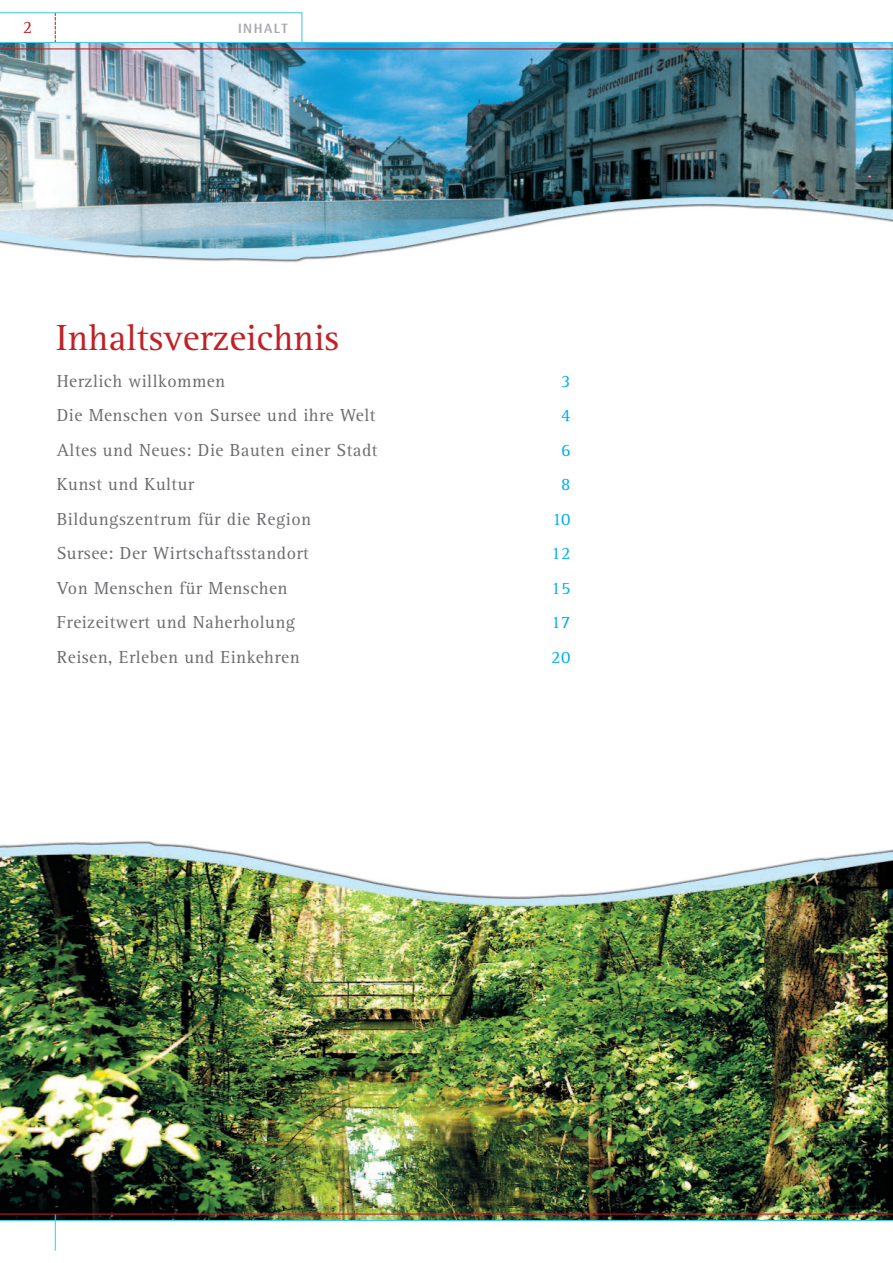
<style>
.page{position:relative;width:893px;height:1263px;background:#fff}
.page>*{position:absolute;margin:0;border:0;box-sizing:border-box;transform-origin:0 0}
.t1{font:37.5px "AT Rotis Serif";color:#c02126}
.t2{font:18px "AT Rotis Serif";letter-spacing:.025em;color:#6c6d70}
.t3{font:18px "AT Rotis Serif";letter-spacing:.025em;color:#00aeef}
.t4{font:18px "AT Rotis Serif";color:#c02126}
.t5{font:800 13.5px "Rotis Semi Sans";letter-spacing:.11em;color:#a8a9ad}
</style>
<div class="page">
<img style="left:0;top:43px;width:893px;height:1177px">
<svg style="left:55px;top:13px;width:1px;height:29px"></svg>
<hr style="left:301px;top:12px;width:1px;height:37px;background:#40c7f4">
<hr style="left:55px;top:1214px;width:1px;height:36px;background:#40c7f4">
<hr style="left:0;top:48px;width:893px;height:1px;background:#c02126">
<hr style="left:0;top:42px;width:893px;height:1px;background:#40c7f4">
<hr style="left:0;top:12px;width:302px;height:1px;background:#40c7f4">
<hr style="left:0;top:1220px;width:893px;height:1px;background:#40c7f4">
<hr style="left:0;top:1213px;width:893px;height:1px;background:#c02126">
<p class="t4" style="left:23px;top:21px;width:11px">2</p>
<p class="t5" style="left:238px;top:24px;width:51px">INHALT</p>
<h1 class="t1" style="left:56px;top:325px;width:284px">Inhaltsverzeichnis</h1>
<p class="t2" style="left:57px;top:375px;width:170px">Herzlich willkommen</p>
<p class="t3" style="left:561px;top:375px;width:11px">3</p>
<p class="t2" style="left:57px;top:409px;width:320px">Die Menschen von Sursee und ihre Welt</p>
<p class="t3" style="left:561px;top:409px;width:11px">4</p>
<p class="t2" style="left:57px;top:444px;width:322px">Altes und Neues: Die Bauten einer Stadt</p>
<p class="t3" style="left:561px;top:444px;width:11px">6</p>
<p class="t2" style="left:57px;top:478px;width:139px">Kunst und Kultur</p>
<p class="t3" style="left:561px;top:478px;width:11px">8</p>
<p class="t2" style="left:57px;top:513px;width:256px">Bildungszentrum für die Region</p>
<p class="t3" style="left:552px;top:513px;width:20px">10</p>
<p class="t2" style="left:57px;top:547px;width:254px">Sursee: Der Wirtschaftsstandort</p>
<p class="t3" style="left:551px;top:547px;width:21px">12</p>
<p class="t2" style="left:57px;top:582px;width:232px">Von Menschen für Menschen</p>
<p class="t3" style="left:551px;top:582px;width:21px">15</p>
<p class="t2" style="left:57px;top:616px;width:240px">Freizeitwert und Naherholung</p>
<p class="t3" style="left:551px;top:616px;width:21px">17</p>
<p class="t2" style="left:57px;top:651px;width:244px">Reisen, Erleben und Einkehren</p>
<p class="t3" style="left:551px;top:651px;width:21px">20</p>
</div>
